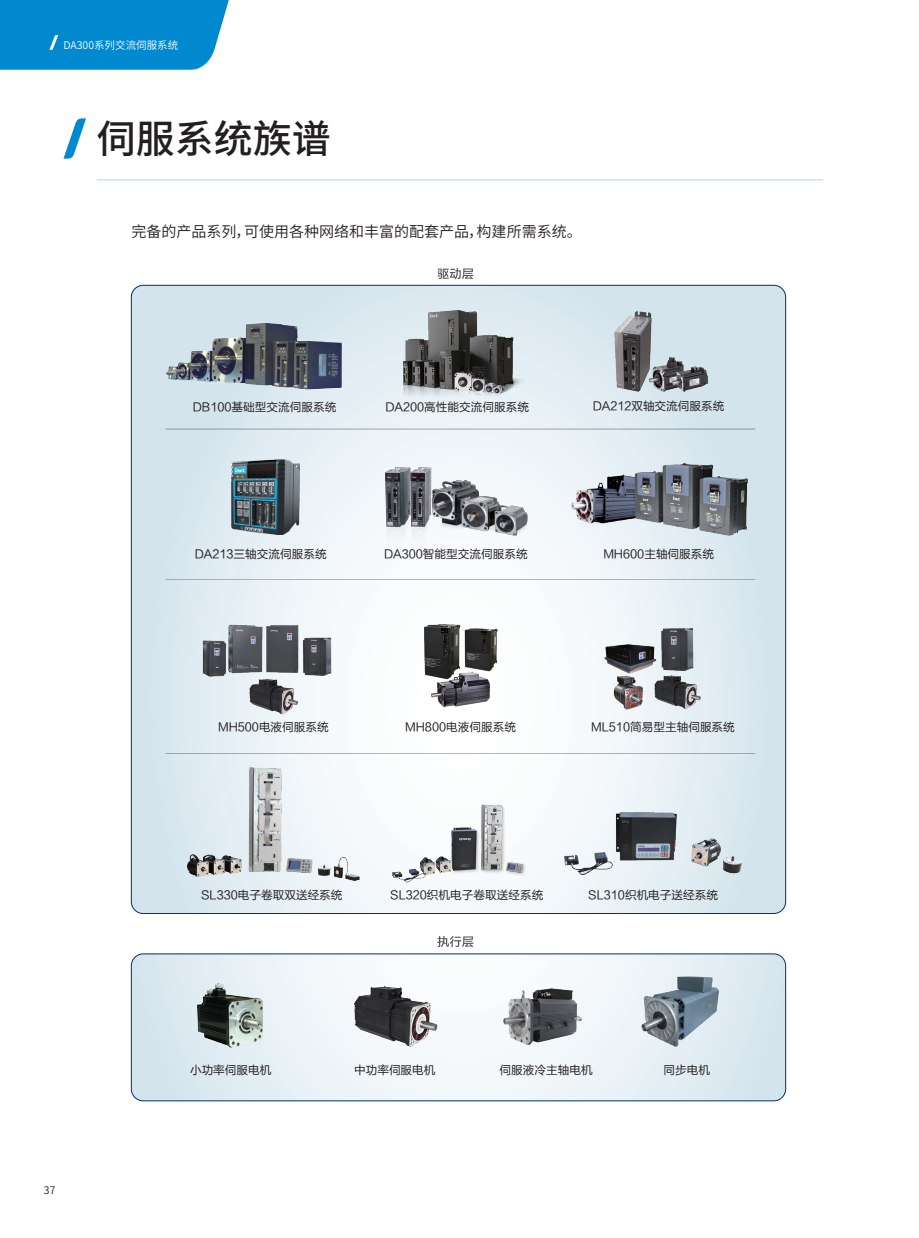
<style>
.page{position:relative;width:919px;height:1238px;background:#fff}
.page>*{position:absolute;margin:0;border:0;box-sizing:border-box;transform-origin:0 0}
.content{font:500 39px "Source Han Sans CN";color:#231f20}
.t1{font:15px "Source Han Sans CN";color:#231f20}
.t2{font:11.7px "FZLTHK GBK1 0";color:#231f20}
.t3{font:10.5px "Source Han Sans CN";color:#fff}
.t4{font:10.5px "Source Han Sans CN";color:#231f20}
</style>
<div class="page">
<div style="left:0;top:0;width:229px;height:70px;background:#0089cf"></div>
<svg style="left:63px;top:118px;width:23px;height:41px"></svg>
<hr style="left:97px;top:179px;width:726px;height:1px;background:#b4d4e4">
<svg style="left:131px;top:953px;width:654px;height:147px"></svg>
<svg style="left:131px;top:285px;width:654px;height:628px"></svg>
<img style="left:160px;top:284px;width:187px;height:120px">
<img style="left:350px;top:985px;width:90px;height:61px">
<img style="left:198px;top:982px;width:65px;height:65px">
<img style="left:571px;top:464px;width:177px;height:72px">
<img style="left:596px;top:623px;width:108px;height:91px">
<img style="left:179px;top:767px;width:190px;height:117px">
<img style="left:377px;top:778px;width:175px;height:116px">
<img style="left:564px;top:812px;width:177px;height:62px">
<img style="left:198px;top:617px;width:137px;height:101px">
<hr style="left:165px;top:429px;width:590px;height:1px;background:#231f20">
<hr style="left:165px;top:579px;width:590px;height:1px;background:#231f20">
<hr style="left:165px;top:753px;width:590px;height:1px;background:#231f20">
<svg style="left:437px;top:268px;width:36px;height:11px"></svg>
<svg style="left:437px;top:936px;width:36px;height:11px"></svg>
<img style="left:502px;top:986px;width:79px;height:59px">
<img style="left:639px;top:971px;width:81px;height:77px">
<div style="left:131px;top:953px;width:654px;height:147px;border:1px solid #052d6f;border-radius:12px"></div>
<img style="left:603px;top:302px;width:110px;height:98px">
<img style="left:414px;top:619px;width:105px;height:95px">
<img style="left:378px;top:300px;width:159px;height:106px">
<img style="left:232px;top:460px;width:68px;height:75px">
<img style="left:370px;top:455px;width:164px;height:104px">
<p class="t3" style="left:63px;top:39px;width:116px">DA300系列交流伺服系统</p>
<p class="content" style="left:97px;top:117px;width:236px">伺服系统族谱</p>
<p class="t1" style="left:131px;top:223px;width:452px">完备的产品系列，可使用各种网络和丰富的配套产品，构建所需系统。</p>
<p class="t2" style="left:193px;top:400px;width:145px">DB100基础型交流伺服系统</p>
<p class="t2" style="left:385px;top:400px;width:145px">DA200高性能交流伺服系统</p>
<p class="t2" style="left:592px;top:399px;width:133px">DA212双轴交流伺服系统</p>
<p class="t2" style="left:195px;top:547px;width:133px">DA213三轴交流伺服系统</p>
<p class="t2" style="left:384px;top:547px;width:145px">DA300智能型交流伺服系统</p>
<p class="t2" style="left:603px;top:547px;width:112px">MH600主轴伺服系统</p>
<p class="t2" style="left:218px;top:720px;width:112px">MH500电液伺服系统</p>
<p class="t2" style="left:405px;top:720px;width:112px">MH800电液伺服系统</p>
<p class="t2" style="left:591px;top:720px;width:145px">ML510简易型主轴伺服系统</p>
<p class="t2" style="left:201px;top:888px;width:143px">SL330电子卷取双送经系统</p>
<p class="t2" style="left:390px;top:888px;width:154px">SL320织机电子卷取送经系统</p>
<p class="t2" style="left:588px;top:888px;width:131px">SL310织机电子送经系统</p>
<p class="t4" style="left:44px;top:1184px;width:13px">37</p>
<p class="t2" style="left:190px;top:1063px;width:83px">小功率伺服电机</p>
<p class="t2" style="left:354px;top:1063px;width:83px">中功率伺服电机</p>
<p class="t2" style="left:499px;top:1063px;width:95px">伺服液冷主轴电机</p>
<p class="t2" style="left:663px;top:1063px;width:48px">同步电机</p>
</div>
